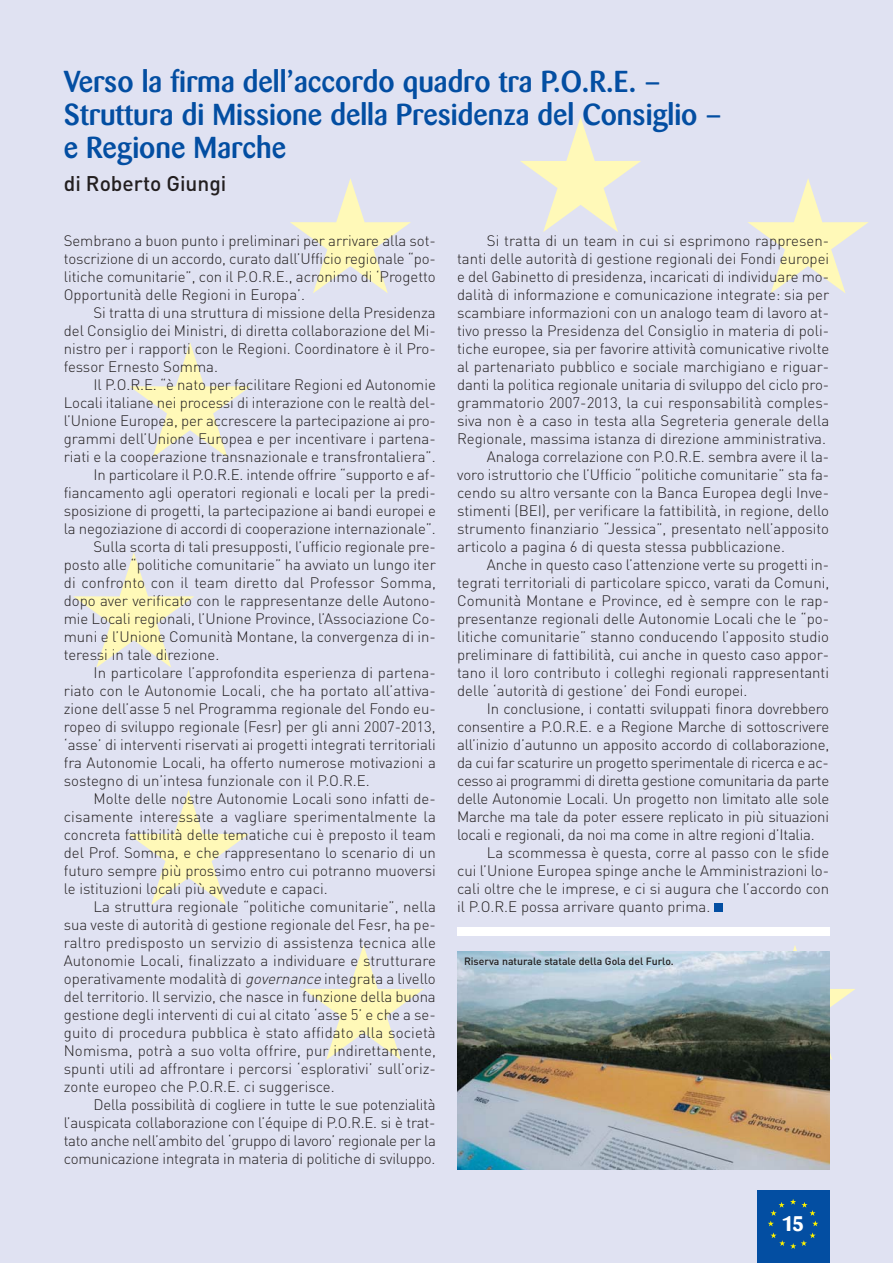
<style>
.page{position:relative;width:893px;height:1263px;background:#e0e2f2}
.page>*{position:absolute;margin:0;border:0;box-sizing:border-box;transform-origin:0 0}
.t1{font:500 30px/33px "Barmeno BQ";color:#034ea2}
.t2{font:500 21px "DIN";color:#231f20}
.t3{font:700 21px "Barmeno BQ";color:#fff}
.t4{font:300 15px/18px "DIN";color:#231f20;text-align:justify}
.t5{font:300 15px "DIN";letter-spacing:-.02em;color:#231f20}
.t6{font:500 10.5px "DIN";color:#231f20}
.s1{font-style:italic}
</style>
<div class="page">
<svg style="left:520px;top:117px;width:121px;height:115px"></svg>
<svg style="left:793px;top:945px;width:62px;height:115px"></svg>
<svg style="left:748px;top:178px;width:121px;height:115px"></svg>
<svg style="left:303px;top:945px;width:121px;height:115px"></svg>
<svg style="left:128px;top:790px;width:121px;height:115px"></svg>
<svg style="left:73px;top:553px;width:121px;height:115px"></svg>
<svg style="left:130px;top:343px;width:120px;height:114px"></svg>
<svg style="left:290px;top:178px;width:121px;height:115px"></svg>
<div style="left:714px;top:904px;width:9px;height:8px;background:#034ea2"></div>
<div style="left:757px;top:1191px;width:72px;height:72px;background:#034ea2"></div>
<svg style="left:770px;top:1232px;width:46px;height:17px"></svg>
<svg style="left:768px;top:1199px;width:50px;height:27px"></svg>
<img style="left:457px;top:951px;width:372px;height:218px">
<div style="left:457px;top:927px;width:372px;height:8px;background:#fff"></div>
<h1 class="t1" style="left:64px;top:67px;width:660px">Verso la firma dell’accordo quadro tra P.O.R.E. –<br>Struttura di Missione della Presidenza del Consiglio – e Regione Marche</h1>
<h2 class="t2" style="left:64px;top:176px;width:164px">di Roberto Giungi</h2>
<p class="t4" style="left:64px;top:234px;width:374px">Sembrano a buon punto i preliminari per arrivare alla sot&shy;toscrizione di un accordo, curato dall’Ufficio regionale “po&shy;litiche comunitarie”, con il P.O.R.E., acronimo di ‘Progetto Opportunità delle Regioni in Europa’.</p>
<p class="t4" style="left:64px;top:306px;width:374px;text-indent:30px">Si tratta di una struttura di missione della Presidenza del Consiglio dei Ministri, di diretta collaborazione del Mi&shy;nistro per i rapporti con le Regioni. Coordinatore è il Pro&shy;fessor Ernesto Somma.</p>
<p class="t4" style="left:94px;top:378px;width:344px">Il P.O.R.E. “è nato per facilitare Regioni ed Autonomie</p>
<p class="t4" style="left:64px;top:396px;width:374px">Locali italiane nei processi di interazione con le realtà del-</p>
<p class="t4" style="left:64px;top:414px;width:374px">l’Unione Europea, per accrescere la partecipazione ai pro-</p>
<p class="t4" style="left:64px;top:432px;width:374px">grammi dell’Unione Europea e per incentivare i partena-</p>
<p class="t4" style="left:64px;top:450px;width:373px">riati e la cooperazione transnazionale e transfrontaliera”.</p>
<p class="t4" style="left:94px;top:468px;width:344px">In particolare il P.O.R.E. intende offrire “supporto e af-</p>
<p class="t4" style="left:64px;top:486px;width:373px">fiancamento agli operatori regionali e locali per la predi-</p>
<p class="t4" style="left:64px;top:504px;width:374px">sposizione di progetti, la partecipazione ai bandi europei e</p>
<p class="t4" style="left:64px;top:522px;width:374px">la negoziazione di accordi di cooperazione internazionale”.</p>
<p class="t4" style="left:94px;top:540px;width:344px">Sulla scorta di tali presupposti, l’ufficio regionale pre-</p>
<p class="t4" style="left:64px;top:558px;width:374px">posto alle “politiche comunitarie” ha avviato un lungo iter</p>
<p class="t4" style="left:64px;top:576px;width:374px">di confronto con il team diretto dal Professor Somma,</p>
<p class="t4" style="left:64px;top:594px;width:374px">dopo aver verificato con le rappresentanze delle Autono-</p>
<p class="t4" style="left:64px;top:612px;width:374px">mie Locali regionali, l’Unione Province, l’Associazione Co-</p>
<p class="t4" style="left:64px;top:630px;width:374px">muni e l’Unione Comunità Montane, la convergenza di in-</p>
<p class="t4" style="left:64px;top:648px;width:157px">teressi in tale direzione.</p>
<p class="t4" style="left:94px;top:666px;width:344px">In particolare l’approfondita esperienza di partena-</p>
<p class="t4" style="left:64px;top:684px;width:374px">riato con le Autonomie Locali, che ha portato all’attiva-</p>
<p class="t4" style="left:64px;top:702px;width:374px">zione dell’asse 5 nel Programma regionale del Fondo eu-</p>
<p class="t4" style="left:64px;top:720px;width:374px">ropeo di sviluppo regionale (Fesr) per gli anni 2007-2013,</p>
<p class="t4" style="left:64px;top:738px;width:374px">‘asse’ di interventi riservati ai progetti integrati territoriali</p>
<p class="t4" style="left:64px;top:756px;width:374px">fra Autonomie Locali, ha offerto numerose motivazioni a</p>
<p class="t4" style="left:64px;top:774px;width:307px">sostegno di un’intesa funzionale con il P.O.R.E.</p>
<p class="t4" style="left:94px;top:792px;width:344px">Molte delle nostre Autonomie Locali sono infatti de-</p>
<p class="t4" style="left:64px;top:810px;width:374px">cisamente interessate a vagliare sperimentalmente la</p>
<p class="t4" style="left:64px;top:828px;width:374px">concreta fattibilità delle tematiche cui è preposto il team</p>
<p class="t4" style="left:64px;top:846px;width:374px">del Prof. Somma, e che rappresentano lo scenario di un</p>
<p class="t4" style="left:64px;top:864px;width:374px">futuro sempre più prossimo entro cui potranno muoversi</p>
<p class="t4" style="left:64px;top:882px;width:265px">le istituzioni locali più avvedute e capaci.</p>
<p class="t4" style="left:94px;top:900px;width:344px">La struttura regionale “politiche comunitarie”, nella</p>
<p class="t4" style="left:64px;top:918px;width:374px">sua veste di autorità di gestione regionale del Fesr, ha pe-</p>
<p class="t4" style="left:64px;top:936px;width:374px">raltro predisposto un servizio di assistenza tecnica alle</p>
<p class="t4" style="left:64px;top:954px;width:374px">Autonomie Locali, finalizzato a individuare e strutturare</p>
<p class="t4" style="left:64px;top:972px;width:374px">operativamente modalità di <span class="s1">governance</span> integrata a livello</p>
<p class="t4" style="left:64px;top:990px;width:374px">del territorio. Il servizio, che nasce in funzione della buona</p>
<p class="t4" style="left:64px;top:1008px;width:374px">gestione degli interventi di cui al citato ‘asse 5’ e che a se-</p>
<p class="t4" style="left:64px;top:1026px;width:374px">guito di procedura pubblica è stato affidato alla società</p>
<p class="t4" style="left:64px;top:1044px;width:374px">Nomisma, potrà a suo volta offrire, pur indirettamente,</p>
<p class="t4" style="left:64px;top:1062px;width:374px">spunti utili ad affrontare i percorsi ‘esplorativi’ sull’oriz-</p>
<p class="t4" style="left:64px;top:1080px;width:272px">zonte europeo che P.O.R.E. ci suggerisce.</p>
<p class="t4" style="left:94px;top:1098px;width:344px">Della possibilità di cogliere in tutte le sue potenzialità</p>
<p class="t4" style="left:64px;top:1116px;width:373px">l’auspicata collaborazione con l’équipe di P.O.R.E. si è trat-</p>
<p class="t5" style="left:64px;top:1135px;width:374px">tato anche nell’ambito del ‘gruppo di lavoro’ regionale per la</p>
<p class="t4" style="left:64px;top:1152px;width:373px">comunicazione integrata in materia di politiche di sviluppo.</p>
<p class="t4" style="left:487px;top:234px;width:344px">Si tratta di un team in cui si esprimono rappresen-</p>
<p class="t4" style="left:457px;top:252px;width:374px">tanti delle autorità di gestione regionali dei Fondi europei</p>
<p class="t4" style="left:457px;top:270px;width:374px">e del Gabinetto di presidenza, incaricati di individuare mo-</p>
<p class="t4" style="left:457px;top:288px;width:374px">dalità di informazione e comunicazione integrate: sia per</p>
<p class="t4" style="left:457px;top:306px;width:374px">scambiare informazioni con un analogo team di lavoro at-</p>
<p class="t4" style="left:457px;top:324px;width:373px">tivo presso la Presidenza del Consiglio in materia di poli-</p>
<p class="t4" style="left:457px;top:342px;width:374px">tiche europee, sia per favorire attività comunicative rivolte</p>
<p class="t4" style="left:457px;top:360px;width:374px">al partenariato pubblico e sociale marchigiano e riguar-</p>
<p class="t4" style="left:457px;top:378px;width:374px">danti la politica regionale unitaria di sviluppo del ciclo pro-</p>
<p class="t4" style="left:457px;top:396px;width:374px">grammatorio 2007-2013, la cui responsabilità comples-</p>
<p class="t4" style="left:457px;top:414px;width:374px">siva non è a caso in testa alla Segreteria generale della</p>
<p class="t4" style="left:457px;top:432px;width:370px">Regionale, massima istanza di direzione amministrativa.</p>
<p class="t4" style="left:487px;top:450px;width:344px">Analoga correlazione con P.O.R.E. sembra avere il la-</p>
<p class="t4" style="left:457px;top:468px;width:374px">voro istruttorio che l’Ufficio “politiche comunitarie” sta fa-</p>
<p class="t4" style="left:457px;top:486px;width:374px">cendo su altro versante con la Banca Europea degli Inve-</p>
<p class="t4" style="left:457px;top:504px;width:374px">stimenti (BEI), per verificare la fattibilità, in regione, dello</p>
<p class="t4" style="left:457px;top:522px;width:374px">strumento finanziario “Jessica”, presentato nell’apposito</p>
<p class="t4" style="left:457px;top:540px;width:329px">articolo a pagina 6 di questa stessa pubblicazione.</p>
<p class="t4" style="left:487px;top:558px;width:344px">Anche in questo caso l’attenzione verte su progetti in-</p>
<p class="t4" style="left:457px;top:576px;width:374px">tegrati territoriali di particolare spicco, varati da Comuni,</p>
<p class="t4" style="left:457px;top:594px;width:374px">Comunità Montane e Province, ed è sempre con le rap-</p>
<p class="t4" style="left:457px;top:612px;width:374px">presentanze regionali delle Autonomie Locali che le “po-</p>
<p class="t4" style="left:457px;top:630px;width:374px">litiche comunitarie” stanno conducendo l’apposito studio</p>
<p class="t4" style="left:457px;top:648px;width:374px">preliminare di fattibilità, cui anche in questo caso appor-</p>
<p class="t4" style="left:457px;top:666px;width:374px">tano il loro contributo i colleghi regionali rappresentanti</p>
<p class="t4" style="left:457px;top:684px;width:292px">delle ‘autorità di gestione’ dei Fondi europei.</p>
<p class="t4" style="left:487px;top:702px;width:344px">In conclusione, i contatti sviluppati finora dovrebbero</p>
<p class="t4" style="left:457px;top:720px;width:374px">consentire a P.O.R.E. e a Regione Marche di sottoscrivere</p>
<p class="t4" style="left:457px;top:738px;width:374px">all’inizio d’autunno un apposito accordo di collaborazione,</p>
<p class="t5" style="left:457px;top:757px;width:373px">da cui far scaturire un progetto sperimentale di ricerca e ac-</p>
<p class="t5" style="left:457px;top:775px;width:374px">cesso ai programmi di diretta gestione comunitaria da parte</p>
<p class="t4" style="left:457px;top:792px;width:374px">delle Autonomie Locali. Un progetto non limitato alle sole</p>
<p class="t4" style="left:457px;top:810px;width:373px">Marche ma tale da poter essere replicato in più situazioni</p>
<p class="t4" style="left:457px;top:828px;width:359px">locali e regionali, da noi ma come in altre regioni d’Italia.</p>
<p class="t4" style="left:487px;top:846px;width:344px">La scommessa è questa, corre al passo con le sfide</p>
<p class="t4" style="left:457px;top:864px;width:374px">cui l’Unione Europea spinge anche le Amministrazioni lo-</p>
<p class="t4" style="left:457px;top:882px;width:373px">cali oltre che le imprese, e ci si augura che l’accordo con</p>
<p class="t4" style="left:457px;top:900px;width:255px">il P.O.R.E possa arrivare quanto prima.</p>
<p class="t6" style="left:464px;top:958px;width:211px">Riserva naturale statale della Gola del Furlo.</p>
<h2 class="t3" style="left:782px;top:1215px;width:23px">15</h2>
</div>
